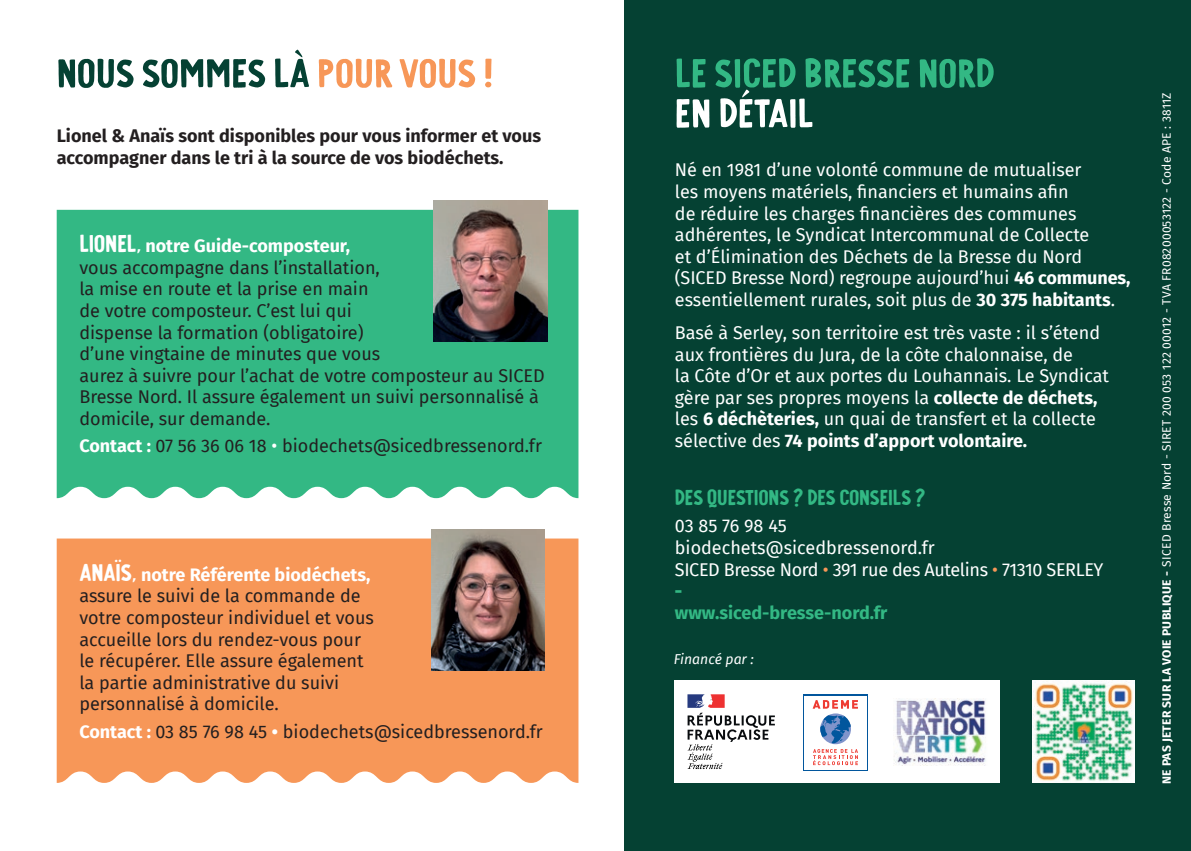
<style>
.page{position:relative;width:1191px;height:851px;background:#fff}
.page>*{position:absolute;margin:0;border:0;box-sizing:border-box;transform-origin:0 0}
.t1{font:60px "Supa Mega Fantastic Caps";letter-spacing:.005em;color:#054133}
.t2{font:60px "Supa Mega Fantastic Caps";letter-spacing:.005em;color:#33b884}
.t3{font:60px "Supa Mega Fantastic Caps";letter-spacing:.005em;color:#fff}
.t4{font:32px "Supa Mega Fantastic Caps";color:#33b884}
.t5{font:18px/21.6px "Fira Sans";color:#231f20}
.t6{font:18px/21.6px "Fira Sans";color:#fff}
.t7{font:700 18px/21.6px "Fira Sans";color:#231f20}
.t8{font:18px/21.6px "Fira Sans";letter-spacing:-.02em;color:#fff}
.t9{font:700 18px "Fira Sans";color:#33b884}
.t10{font:italic 14px "Fira Sans";color:#fff}
.t11{font:12px "Fira Sans";letter-spacing:.02em;color:#fff}
.s1{color:#f79758}
.s2{font-family:"Supa Mega Fantastic Caps";font-size:36px;color:#fff}
.s3{font-weight:700;color:#fff}
.s4{color:#fff}
.s5{font-weight:700}
.s6{font-weight:900;color:#33b884}
</style>
<div class="page">
<div style="left:625px;top:0;width:566px;height:850px;background:#054133"></div>
<div style="left:674px;top:680px;width:207px;height:102px;background:#fff"></div>
<svg style="left:687px;top:694px;width:88px;height:75px"></svg>
<svg style="left:812px;top:700px;width:46px;height:65px"></svg>
<div style="left:57px;top:538px;width:521px;height:244px;background:#f79758"></div>
<div style="left:57px;top:210px;width:521px;height:288px;background:#33b884"></div>
<img style="left:434px;top:200px;width:113px;height:141px">
<img style="left:431px;top:529px;width:113px;height:141px">
<div style="left:881px;top:680px;width:119px;height:102px;background:#fff"></div>
<img style="left:894px;top:698px;width:92px;height:67px">
<img style="left:1032px;top:680px;width:102px;height:102px">
<h1 class="t1" style="left:57px;top:45px;width:438px">Nous sommes là<span class="s1">pour vous !</span></h1>
<p class="t7" style="left:57px;top:124px;width:486px">Lionel &amp; Anaïs sont disponibles pour vous informer et vous accompagner dans le tri à la source de vos biodéchets.</p>
<p class="t5" style="left:79px;top:234px;width:467px"><span class="s2">LIONEL,</span> <span class="s3">notre Guide-composteur,<br></span>vous accompagne dans l’installation,<br>la mise en route et la prise en main<br>de votre composteur. C’est lui qui<br>dispense la formation (obligatoire)<br>d’une vingtaine de minutes que vous<br>aurez à suivre pour l’achat de votre composteur au SICED Bresse Nord. Il assure également un suivi personnalisé à domicile, sur demande.</p>
<p class="t5" style="left:79px;top:434px;width:464px"><span class="s3">Contact :</span> 07 56 36 06 18 <span class="s4">•</span> biodechets@sicedbressenord.fr</p>
<p class="t5" style="left:79px;top:563px;width:296px"><span class="s2">ANAÏS,</span> <span class="s3">notre Référente biodéchets, </span>assure le suivi de la commande de votre composteur individuel et vous accueille lors du rendez-vous pour le récupérer. Elle assure également la partie administrative du suivi personnalisé à domicile.</p>
<p class="t5" style="left:79px;top:720px;width:465px"><span class="s3">Contact :</span> 03 85 76 98 45 <span class="s3">•</span> biodechets@sicedbressenord.fr</p>
<h1 class="t2" style="left:675px;top:45px;width:321px">Le SICED Bresse Nord</h1>
<h1 class="t3" style="left:675px;top:85px;width:140px">en détail</h1>
<p class="t6" style="left:675px;top:159px;width:457px">Né en 1981 d’une volonté commune de mutualiser<br>les moyens matériels, financiers et humains afin<br>de réduire les charges financières des communes adhérentes, le Syndicat Intercommunal de Collecte<br>et d’Élimination des Déchets de la Bresse du Nord (SICED Bresse Nord) regroupe aujourd’hui <span class="s5">46 communes, </span>essentiellement rurales, soit plus de <span class="s5">30 375 habitants</span>.</p>
<p class="t6" style="left:675px;top:321px;width:436px">Basé à Serley, son territoire est très vaste : il s’étend aux frontières du Jura, de la côte chalonnaise, de<br>la Côte d’Or et aux portes du Louhannais. Le Syndicat gère par ses propres moyens la <span class="s5">collecte de déchets, </span>les <span class="s5">6 déchèteries,</span> un quai de transfert et la collecte sélective des <span class="s5">74 points d’apport volontaire.</span></p>
<h2 class="t4" style="left:675px;top:482px;width:252px">Des questions ? Des conseils ?</h2>
<p class="t8" style="left:675px;top:514px;width:430px">03 85 76 98 45<br>biodechets@sicedbressenord.fr<br>SICED Bresse Nord <span class="s1">•</span> 391 rue des Autelins <span class="s1">•</span> 71310 SERLEY <span class="s6">-</span></p>
<p class="t9" style="left:675px;top:597px;width:214px">www.siced-bresse-nord.fr</p>
<p class="t10" style="left:674px;top:648px;width:81px">Financé par :</p>
<p class="t11" style="left:1157px;top:784px;width:693px;rotate:-90deg"><span class="s5">NE PAS JETER SUR LA VOIE PUBLIQUE -</span> SICED Bresse Nord - SIRET 200 053 122 00012 - TVA FR08200053122 - Code APE : 3811Z</p>
</div>
